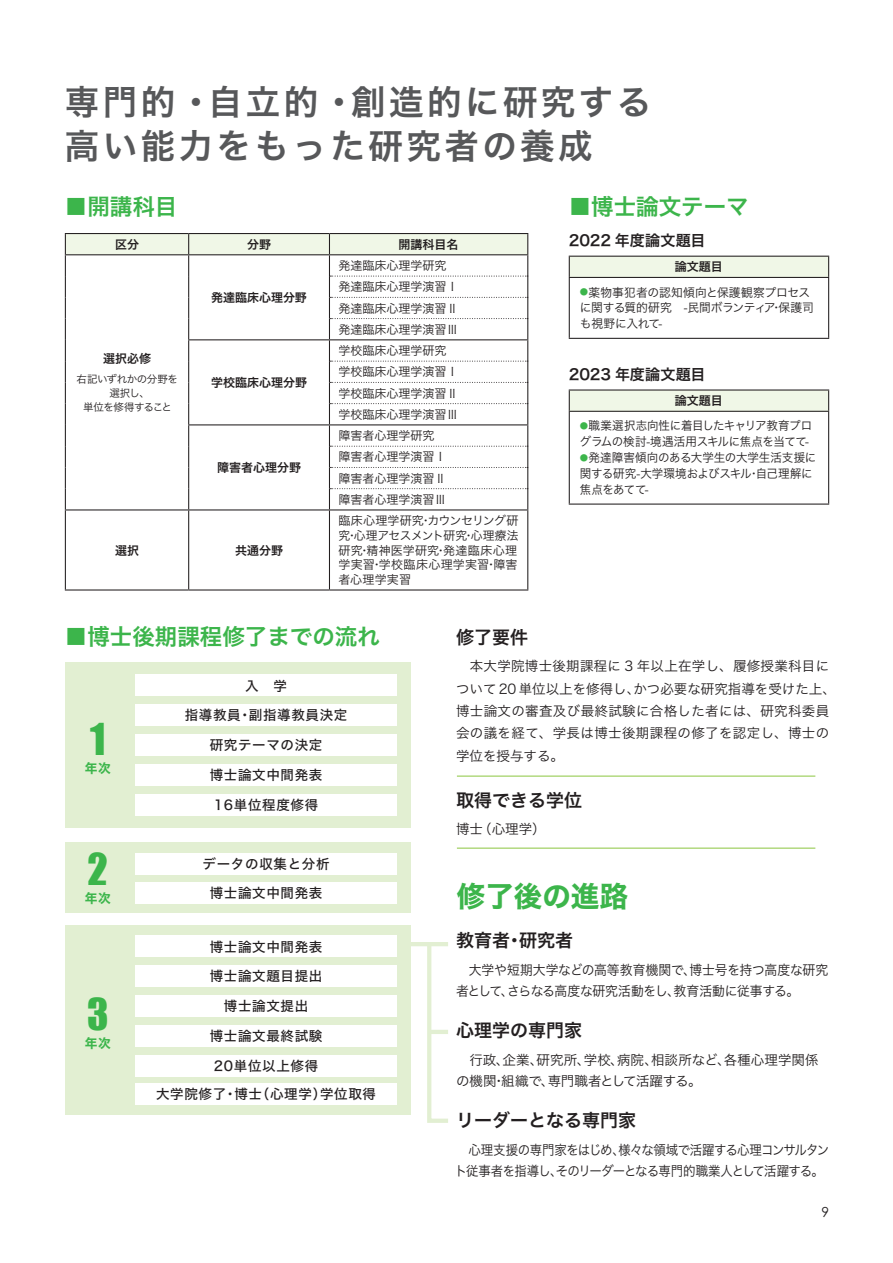
<style>
.page{position:relative;width:893px;height:1263px;background:#fff}
.page>*{position:absolute;margin:0;border:0;box-sizing:border-box;transform-origin:0 0}
.t1{font:40.35px "Impact";color:#3cb54b}
.t2{font:34.5px/43.5px "Hiragino Sans W6";letter-spacing:.1em;color:#57585a}
.t3{font:28.5px "Hiragino Sans W7";color:#3cb54b}
.t4{font:22.5px "Hiragino Sans W6";color:#3cb54b}
.t5{font:18px "Hiragino Sans W6";color:#231f20}
.t6{font:15px "Hiragino Sans W6";letter-spacing:-.005em;color:#231f20}
.t7{font:13.8px "Century Gothic";color:#231f20}
.t8{font:13.5px/22.4px "Hiragino Sans W3";letter-spacing:.02em;color:#231f20}
.t9{font:13.5px/28.5px "Hiragino Sans W5";letter-spacing:.05em;color:#231f20;text-align:center}
.t10{font:13.5px/21.3px "Hiragino Sans W3";letter-spacing:-.05em;color:#231f20;scale:.92 1}
.t11{font:13.5px/21.3px "Hiragino Sans W3";color:#231f20;scale:.95 1}
.t12{font:13.5px/21.3px "Hiragino Sans W3";color:#231f20}
.t13{font:12.75px "Hiragino Sans W7";color:#3cb54b}
.t14{font:12px/21.3px "Hiragino Sans W3";color:#231f20}
.t15{font:12px "Hiragino Sans W6";color:#231f20}
.t16{font:12px/15.9px "Hiragino Sans W3";color:#231f20;scale:.96 1}
.t17{font:12px/15.9px "Hiragino Sans W3";letter-spacing:-.025em;color:#231f20;scale:.96 1}
.t18{font:10.5px/13.8px "Hiragino Sans W3";letter-spacing:-.04em;color:#231f20;text-align:center}
.s1{font-size:8.4px;color:#3cb54b}
.s2{font-size:10.5px}
</style>
<div class="page">
<svg style="left:425px;top:946px;width:23px;height:177px"></svg>
<hr style="left:404px;top:942px;width:44px;height:4px;background:#e2efd2">
<hr style="left:431px;top:1030px;width:17px;height:4px;background:#e2efd2">
<div style="left:65px;top:662px;width:345px;height:166px;background:#e2efd2"></div>
<div style="left:65px;top:842px;width:345px;height:70px;background:#e2efd2"></div>
<div style="left:65px;top:925px;width:345px;height:189px;background:#e2efd2"></div>
<div style="left:135px;top:675px;width:262px;height:21px;background:#fff"></div>
<div style="left:135px;top:705px;width:262px;height:21px;background:#fff"></div>
<div style="left:135px;top:734px;width:262px;height:22px;background:#fff"></div>
<div style="left:135px;top:764px;width:262px;height:21px;background:#fff"></div>
<div style="left:135px;top:794px;width:262px;height:21px;background:#fff"></div>
<div style="left:135px;top:853px;width:262px;height:21px;background:#fff"></div>
<div style="left:135px;top:883px;width:262px;height:21px;background:#fff"></div>
<div style="left:135px;top:936px;width:262px;height:21px;background:#fff"></div>
<div style="left:135px;top:965px;width:262px;height:22px;background:#fff"></div>
<div style="left:135px;top:995px;width:262px;height:22px;background:#fff"></div>
<div style="left:135px;top:1025px;width:262px;height:21px;background:#fff"></div>
<div style="left:135px;top:1055px;width:262px;height:21px;background:#fff"></div>
<div style="left:135px;top:1083px;width:262px;height:21px;background:#fff"></div>
<hr style="left:457px;top:776px;width:358px;height:1px;background:#8bc640">
<hr style="left:457px;top:848px;width:358px;height:1px;background:#8bc640">
<hr style="left:65px;top:233px;width:124px;height:1px;background:#231f20">
<hr style="left:189px;top:233px;width:140px;height:1px;background:#231f20">
<hr style="left:329px;top:233px;width:199px;height:1px;background:#231f20">
<hr style="left:65px;top:509px;width:124px;height:1px;background:#231f20">
<hr style="left:65px;top:510px;width:1px;height:79px;background:#231f20">
<hr style="left:189px;top:509px;width:140px;height:1px;background:#231f20">
<hr style="left:188px;top:510px;width:1px;height:79px;background:#231f20">
<hr style="left:329px;top:509px;width:199px;height:1px;background:#231f20">
<hr style="left:329px;top:510px;width:1px;height:79px;background:#231f20">
<hr style="left:527px;top:510px;width:1px;height:79px;background:#231f20">
<hr style="left:65px;top:589px;width:124px;height:1px;background:#231f20">
<hr style="left:189px;top:589px;width:140px;height:1px;background:#231f20">
<hr style="left:329px;top:589px;width:199px;height:1px;background:#231f20">
<svg style="left:65px;top:234px;width:463px;height:275px"></svg>
<div style="left:569px;top:256px;width:260px;height:21px;background:#f0f7e7"></div>
<hr style="left:569px;top:256px;width:260px;height:1px;background:#231f20">
<svg style="left:569px;top:257px;width:1px;height:20px"></svg>
<svg style="left:828px;top:257px;width:1px;height:20px"></svg>
<hr style="left:569px;top:277px;width:260px;height:1px;background:#231f20">
<hr style="left:569px;top:278px;width:1px;height:60px;background:#231f20">
<hr style="left:828px;top:278px;width:1px;height:60px;background:#231f20">
<hr style="left:569px;top:338px;width:260px;height:1px;background:#231f20">
<div style="left:569px;top:390px;width:260px;height:21px;background:#f0f7e7"></div>
<hr style="left:569px;top:389px;width:260px;height:2px;background:#231f20">
<svg style="left:569px;top:391px;width:1px;height:20px"></svg>
<svg style="left:828px;top:391px;width:1px;height:20px"></svg>
<hr style="left:569px;top:411px;width:260px;height:1px;background:#231f20">
<hr style="left:569px;top:412px;width:1px;height:91px;background:#231f20">
<hr style="left:828px;top:412px;width:1px;height:91px;background:#231f20">
<hr style="left:569px;top:503px;width:260px;height:2px;background:#231f20">
<h2 class="t2" style="left:65px;top:79px;width:588px">専門的・自立的・創造的に研究する高い能力をもった研究者の養成</h2>
<h3 class="t4" style="left:65px;top:186px;width:114px">■開講科目</h3>
<p class="t15" style="left:115px;top:233px;width:25px">区分</p>
<p class="t15" style="left:247px;top:233px;width:25px">分野</p>
<p class="t15" style="left:399px;top:233px;width:61px">開講科目名</p>
<p class="t15" style="left:103px;top:348px;width:49px">選択必修</p>
<p class="t18" style="left:77px;top:371px;width:103px">右記いずれかの分野を選択し、<br>単位を修得すること</p>
<p class="t15" style="left:211px;top:286px;width:97px">発達臨床心理分野</p>
<p class="t15" style="left:211px;top:372px;width:97px">学校臨床心理分野</p>
<p class="t15" style="left:217px;top:457px;width:85px">障害者心理分野</p>
<p class="t15" style="left:115px;top:539px;width:25px">選択</p>
<p class="t15" style="left:235px;top:539px;width:49px">共通分野</p>
<p class="t14" style="left:338px;top:254px;width:121px">発達臨床心理学研究発達臨床心理学演習Ⅰ発達臨床心理学演習Ⅱ発達臨床心理学演習Ⅲ</p>
<p class="t14" style="left:338px;top:339px;width:121px">学校臨床心理学研究学校臨床心理学演習Ⅰ学校臨床心理学演習Ⅱ学校臨床心理学演習Ⅲ</p>
<p class="t14" style="left:338px;top:424px;width:109px">障害者心理学研究障害者心理学演習Ⅰ障害者心理学演習Ⅱ障害者心理学演習Ⅲ</p>
<p class="t14" style="left:338px;top:512px;width:181px;line-height:14.9px;text-align:justify">臨床心理学研究・カウンセリング研究・心理アセスメント研究・心理療法研究・精神医学研究・発達臨床心理学実習・学校臨床心理学実習・障害者心理学実習</p>
<h3 class="t4" style="left:569px;top:186px;width:181px">■博士論文テーマ</h3>
<p class="t6" style="left:569px;top:227px;width:138px">2022 年度論文題目</p>
<p class="t15" style="left:675px;top:256px;width:49px">論文題目</p>
<p class="t14" style="left:580px;top:283px;width:236px;line-height:15.9px"><span class="s1">●</span>薬物事犯者の認知傾向と保護観察プロセスに関する質的研究　<span class="s2">-</span>民間ボランティア・保護司も視野に入れて<span class="s2">-</span></p>
<p class="t6" style="left:569px;top:361px;width:138px">2023 年度論文題目</p>
<p class="t15" style="left:675px;top:390px;width:49px">論文題目</p>
<p class="t17" style="left:580px;top:417px;width:243px"><span class="s1">●</span>職業選択志向性に着目したキャリア教育プログラムの検討<span class="s2">-</span>境遇活用スキルに焦点を当てて<span class="s2">-</span></p>
<p class="t16" style="left:580px;top:449px;width:248px"><span class="s1">●</span>発達障害傾向のある大学生の大学生活支援に関する研究<span class="s2">-</span>大学環境およびスキル・自己理解に焦点をあてて<span class="s2">-</span></p>
<h3 class="t4" style="left:65px;top:616px;width:317px">■博士後期課程修了までの流れ</h3>
<p class="t9" style="left:245px;top:670px;width:43px">入　学</p>
<h1 class="t1" style="left:90px;top:708px;width:17px">1</h1>
<p class="t13" style="left:85px;top:758px;width:28px">年次</p>
<h1 class="t1" style="left:88px;top:837px;width:22px">2</h1>
<p class="t13" style="left:85px;top:888px;width:28px">年次</p>
<h1 class="t1" style="left:87px;top:982px;width:23px">3</h1>
<p class="t13" style="left:85px;top:1033px;width:28px">年次</p>
<p class="t9" style="left:185px;top:700px;width:164px">指導教員・副指導教員決定</p>
<p class="t9" style="left:210px;top:730px;width:114px">研究テーマの決定</p>
<p class="t9" style="left:210px;top:760px;width:114px">博士論文中間発表</p>
<p class="t9" style="left:214px;top:789px;width:106px">16単位程度修得</p>
<p class="t9" style="left:203px;top:848px;width:128px">データの収集と分析</p>
<p class="t9" style="left:210px;top:878px;width:114px">博士論文中間発表</p>
<p class="t9" style="left:210px;top:931px;width:114px">博士論文中間発表</p>
<p class="t9" style="left:210px;top:961px;width:114px">博士論文題目提出</p>
<p class="t9" style="left:224px;top:991px;width:86px">博士論文提出</p>
<p class="t9" style="left:210px;top:1021px;width:114px">博士論文最終試験</p>
<p class="t9" style="left:156px;top:1050px;width:222px">20単位以上修得<br>大学院修了・博士（心理学）学位取得</p>
<h3 class="t5" style="left:456px;top:621px;width:73px">修了要件</h3>
<p class="t8" style="left:456px;top:654px;width:381px">　本大学院博士後期課程に 3 年以上在学し、履修授業科目について 20 単位以上を修得し、かつ必要な研究指導を受けた上、博士論文の審査及び最終試験に合格した者には、研究科委員会の議を経て、学長は博士後期課程の修了を認定し、博士の学位を授与する。</p>
<h3 class="t5" style="left:456px;top:783px;width:127px">取得できる学位</h3>
<p class="t12" style="left:456px;top:817px;width:91px">博士（心理学）</p>
<h3 class="t3" style="left:457px;top:874px;width:172px">修了後の進路</h3>
<h3 class="t5" style="left:456px;top:924px;width:118px">教育者・研究者</h3>
<p class="t11" style="left:456px;top:958px;width:393px">　大学や短期大学などの高等教育機関で、博士号を持つ高度な研究者として、さらなる高度な研究活動をし、教育活動に従事する。</p>
<h3 class="t5" style="left:456px;top:1014px;width:127px">心理学の専門家</h3>
<p class="t12" style="left:456px;top:1048px;width:364px">　行政、企業、研究所、学校、病院、相談所など、各種心理学関係の機関・組織で、専門職者として活躍する。</p>
<h3 class="t5" style="left:456px;top:1104px;width:181px">リーダーとなる専門家</h3>
<p class="t10" style="left:455px;top:1138px;width:409px">　心理支援の専門家をはじめ、様々な領域で活躍する心理コンサルタント従事者を指導し、そのリーダーとなる専門的職業人として活躍する。</p>
<p class="t7" style="left:821px;top:1204px;width:9px">9</p>
</div>
